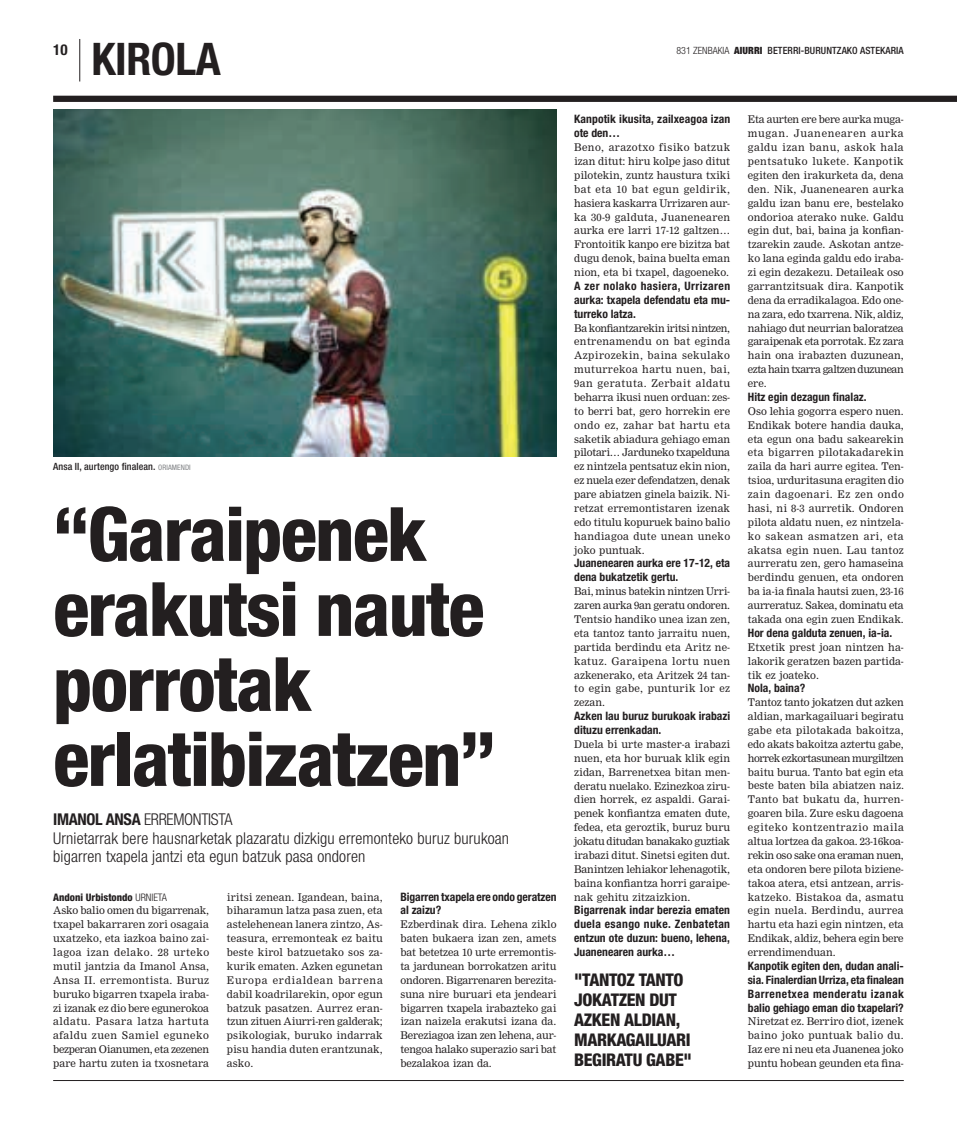
<style>
.page{position:relative;width:957px;height:1134px;background:#fff}
.page>*{position:absolute;margin:0;border:0;box-sizing:border-box;transform-origin:0 0}
.t1{font:800 condensed 75px/75px "Helvetica Neue";letter-spacing:-.02em;color:#231f20}
.t2{font:700 condensed 45px "Helvetica Neue";color:#231f20}
.t3{font:800 condensed 17.5px/20px "Helvetica Neue";letter-spacing:.055em;color:#231f20}
.t4{font:300 condensed 16.25px/18.8px "Helvetica Neue";letter-spacing:.01em;color:#231f20}
.t5{font:700 condensed 16.25px "Helvetica Neue";color:#231f20}
.t6{font:700 condensed 15px "Helvetica Neue";color:#231f20}
.t7{font:700 condensed 11.62px/13.9px "Helvetica Neue";color:#231f20}
.t8{font:10.38px/13.9px "M Nimrod";color:#231f20;text-align:justify}
.t9{font:800 condensed 10.38px "Helvetica Neue";color:#231f20}
.t10{font:500 condensed 10px "Helvetica Neue";letter-spacing:.01em;color:#231f20}
.t11{font:condensed 7.5px "Helvetica Neue";color:#808285}
.s1{font-weight:300}
.s2{font-weight:900}
.s3{font-weight:400;font-size:7.5px;color:#808285}
</style>
<div class="page">
<hr style="left:79px;top:39px;width:1px;height:42px;background:#231f20">
<hr style="left:53px;top:1080px;width:851px;height:1px;background:#231f20">
<img style="left:53px;top:110px;width:503px;height:346px">
<div style="left:53px;top:96px;width:904px;height:6px;background:#231f20"></div>
<h3 class="t6" style="left:53px;top:41px;width:16px">10</h3>
<h2 class="t2" style="left:91px;top:32px;width:23px">KIROLA</h2>
<p class="t10" style="left:676px;top:45px;width:229px"><span class="s1">831 zenbakia</span> <span class="s2">AIURRI</span> BETERRI-BURUNTZAKO ASTEKARIA</p>
<p class="t10" style="left:53px;top:461px;width:124px">Ansa II, aurtengo finalean. <span class="s3">ORIAMEND</span></p>
<p class="t11" style="left:189px;top:463px;width:3px">I</p>
<h1 class="t1" style="left:53px;top:495px;width:444px">“Garaipenek erakutsi naute porrotak erlatibizatzen”</h1>
<h3 class="t5" style="left:53px;top:809px;width:100px">Imanol Ansa <span class="s1">ERREM</span></h3>
<h3 class="t4" style="left:53px;top:810px;width:457px;text-indent:131px">ONTISTA<br>Urnietarrak bere hausnarketak plazaratu dizkigu erremonteko buruz burukoan bigarren txapela jantzi eta egun batzuk pasa ondoren</h3>
<p class="t9" style="left:53px;top:890px;width:115px">Andoni Urbistondo <span class="s1">urnieta</span></p>
<p class="t8" style="left:53px;top:904px;width:157px">Asko balio omen du bigarrenak, txapel bakarraren zori osagaia uxatzeko, eta iazkoa baino zai&shy;lagoa izan delako. 28 urteko mutil jantzia da Imanol Ansa, Ansa II. erremontista. Buruz buruko bigarren txapela iraba&shy;zi izanak ez dio bere egunerokoa aldatu. Pasara latza hartuta afaldu zuen Samiel eguneko bezperan Oianumen, eta zezenen pare hartu zuten ia txosnetara</p>
<p class="t8" style="left:227px;top:890px;width:158px">iritsi zenean. Igandean, baina, biharamun latza pasa zuen, eta astelehenean lanera zintzo, As&shy;teasura, erremonteak ez baitu beste kirol batzuetako sos za&shy;kurik ematen. Azken egunetan Europa erdialdean barrena dabil koadrilarekin, opor egun batzuk pasatzen. Aurrez eran&shy;tzun zituen Aiurri-ren galderak; psikologiak, buruko indarrak pisu handia duten erantzunak, asko.</p>
<p class="t7" style="left:400px;top:889px;width:157px">Bigarren txapela ere ondo geratzen al zaizu?</p>
<p class="t8" style="left:400px;top:918px;width:157px">Ezberdinak dira. Lehena ziklo baten bukaera izan zen, amets bat betetzea 10 urte erremontis&shy;ta jardunean borrokatzen aritu ondoren. Bigarrenaren berezita&shy;suna nire buruari eta jendeari bigarren txapela irabazteko gai izan naizela erakutsi izana da.<br>Bereziagoa izan zen lehena, aur&shy;tengoa halako superazio sari bat bezalakoa izan da.</p>
<p class="t7" style="left:574px;top:112px;width:158px">Kanpotik ikusita, zailxeagoa izan ote den…</p>
<p class="t8" style="left:574px;top:141px;width:157px">Beno, arazotxo fisiko batzuk izan ditut: hiru kolpe jaso ditut pilotekin, zuntz haustura txiki bat eta 10 bat egun geldirik, hasiera kaskarra Urrizaren aur&shy;ka 30-9 galduta, Juanenearen aurka ere larri 17-12 galtzen… Frontoitik kanpo ere bizitza bat dugu denok, baina buelta eman nion, eta bi txapel, dagoeneko.</p>
<p class="t7" style="left:574px;top:279px;width:157px;text-align:justify">A zer nolako hasiera, Urrizaren aurka: txapela defendatu eta mu&shy;turreko latza.</p>
<p class="t8" style="left:574px;top:321px;width:157px">Ba konfiantzarekin iritsi nintzen, entrenamendu on bat eginda Azpirozekin, baina sekulako muturrekoa hartu nuen, bai, 9an geratuta. Zerbait aldatu beharra ikusi nuen orduan: zes&shy;to berri bat, gero horrekin ere ondo ez, zahar bat hartu eta saketik abiadura gehiago eman pilotari… Jarduneko txapelduna ez nintzela pentsatuz ekin nion, ez nuela ezer defendatzen, denak pare abiatzen ginela baizik. Ni&shy;retzat erremontistaren izenak edo titulu kopuruek baino balio handiagoa dute unean uneko joko puntuak.</p>
<p class="t7" style="left:574px;top:556px;width:157px">Juanenearen aurka ere 17-12, eta dena bukatzetik gertu.</p>
<p class="t8" style="left:574px;top:585px;width:157px">Bai, minus batekin nintzen Urri&shy;zaren aurka 9an geratu ondoren.<br>Tentsio handiko unea izan zen, eta tantoz tanto jarraitu nuen, partida berdindu eta Aritz ne&shy;katuz. Garaipena lortu nuen azkenerako, eta Aritzek 24 tan&shy;to egin gabe, punturik lor ez zezan.</p>
<p class="t7" style="left:574px;top:709px;width:157px">Azken lau buruz burukoak irabazi dituzu errenkadan.</p>
<p class="t8" style="left:574px;top:737px;width:157px">Duela bi urte master-a irabazi nuen, eta hor buruak klik egin zidan, Barrenetxea bitan men&shy;deratu nuelako. Ezinezkoa ziru&shy;dien horrek, ez aspaldi. Garai&shy;penek konfiantza ematen dute, fedea, eta geroztik, buruz buru jokatu ditudan banakako guztiak irabazi ditut. Sinetsi egiten dut.<br>Banintzen lehiakor lehenagotik, baina konfiantza horri garaipe&shy;nak gehitu zitzaizkion.</p>
<p class="t7" style="left:574px;top:903px;width:157px;text-align:justify">Bigarrenak indar berezia ematen duela esango nuke. Zenbatetan entzun ote duzun: bueno, lehena, Juanenearen aurka…</p>
<h3 class="t3" style="left:574px;top:969px;width:119px">"Tantoz tanto jokatzen dut azken aldian, markagailuari begiratu gabe "</h3>
<p class="t8" style="left:748px;top:113px;width:157px">Eta aurten ere bere aurka muga&shy;mugan. Juanenearen aurka galdu izan banu, askok hala pentsatuko lukete. Kanpotik egiten den irakurketa da, dena den. Nik, Juanenearen aurka galdu izan banu ere, bestelako ondorioa aterako nuke. Galdu egin dut, bai, baina ja konfian&shy;tzarekin zaude. Askotan antze&shy;ko lana eginda galdu edo iraba&shy;zi egin dezakezu. Detaileak oso garrantzitsuak dira. Kanpotik dena da erradikalagoa. Edo one&shy;na zara, edo txarrena. Nik, aldiz, nahiago dut neurrian baloratzea garaipenak eta porrotak. Ez zara hain ona irabazten duzunean, ezta hain txarra galtzen duzunean ere.</p>
<p class="t7" style="left:748px;top:390px;width:120px">Hitz egin dezagun finalaz.</p>
<p class="t8" style="left:748px;top:404px;width:157px">Oso lehia gogorra espero nuen.<br>Endikak botere handia dauka, eta egun ona badu sakearekin eta bigarren pilotakadarekin zaila da hari aurre egitea. Ten&shy;tsioa, urduritasuna eragiten dio zain dagoenari. Ez zen ondo hasi, ni 8-3 aurretik. Ondoren pilota aldatu nuen, ez nintzela&shy;ko sakean asmatzen ari, eta akatsa egin nuen. Lau tantoz aurreratu zen, gero hamaseina berdindu genuen, eta ondoren ba ia-ia finala hautsi zuen, 23-16 aurreratuz. Sakea, dominatu eta takada ona egin zuen Endikak.</p>
<p class="t7" style="left:748px;top:626px;width:146px">Hor dena galduta zenuen, ia-ia.</p>
<p class="t8" style="left:748px;top:640px;width:157px">Etxetik prest joan nintzen ha&shy;lakorik geratzen bazen partida&shy;tik ez joateko.</p>
<p class="t7" style="left:748px;top:681px;width:59px">Nola, baina?</p>
<p class="t8" style="left:748px;top:696px;width:158px">Tantoz tanto jokatzen dut azken aldian, markagailuari begiratu gabe eta pilotakada bakoitza, edo akats bakoitza aztertu gabe, horrek ezkortasunean murgiltzen baitu burua. Tanto bat egin eta beste baten bila abiatzen naiz.<br>Tanto bat bukatu da, hurren&shy;goaren bila. Zure esku dagoena egiteko kontzentrazio maila altua lortzea da gakoa. 23-16koa&shy;rekin oso sake ona eraman nuen, eta ondoren bere pilota biziene&shy;takoa atera, etsi antzean, arris&shy;katzeko. Bistakoa da, asmatu egin nuela. Berdindu, aurrea hartu eta hazi egin nintzen, eta Endikak, aldiz, behera egin bere errendimenduan.</p>
<p class="t7" style="left:748px;top:959px;width:157px;text-align:justify">Kanpotik egiten den, dudan anali&shy;sia. Finalerdian Urriza, eta finalean Barrenetxea menderatu izanak balio gehiago eman dio txapelari?</p>
<p class="t8" style="left:748px;top:1015px;width:157px">Niretzat ez. Berriro diot, izenek baino joko puntuak balio du.<br>Iaz ere ni neu eta Juanenea joko puntu hobean geunden eta fina-</p>
</div>
